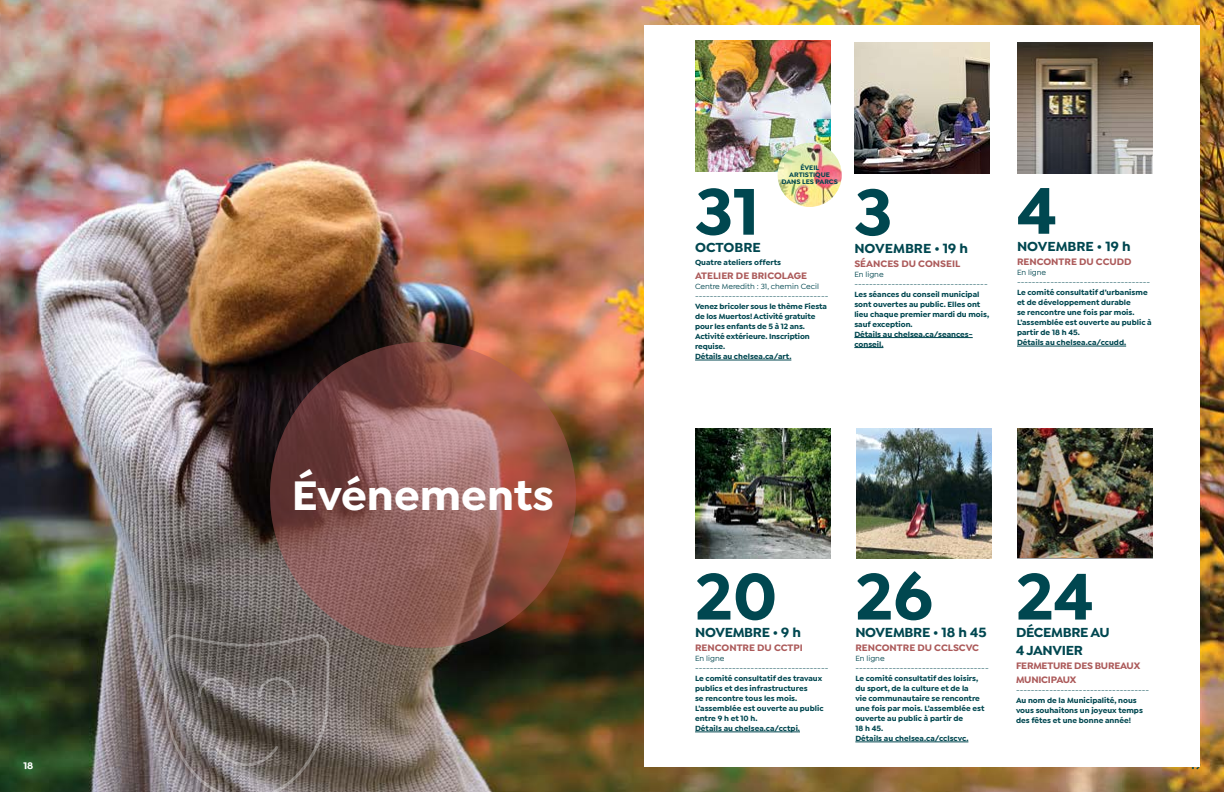
<style>
.page{position:relative;width:1224px;height:792px;background:#fff}
.page>*{position:absolute;margin:0;border:0;box-sizing:border-box;transform-origin:0 0}
.t1{font:700 68px "Isidora Sans";color:#004750}
.t2{font:700 44px "Isidora Sans";color:#fff}
.t3{font:700 14px/18px "Isidora Sans";letter-spacing:-.02em;color:#004750}
.t4{font:700 14px "Isidora Sans";color:#004750}
.t5{font:700 10px "Isidora Sans";color:#ac5a5a}
.t6{font:700 10px/14px "Isidora Sans";letter-spacing:-.02em;color:#ac5a5a}
.t7{font:700 10px "Isidora Sans";color:#fff}
.t8{font:700 10px "Isidora Sans";color:#004750}
.t9{font:700 8px/10px "Isidora Sans";color:#004750}
.t10{font:500 8px/10px "Isidora Sans";color:#004750}
.t11{font:700 7px/7.1px "Isidora Sans";color:#004750;text-align:center}
</style>
<div class="page">
<img style="left:0;top:0;width:1224px;height:792px">
<div style="left:644px;top:25px;width:556px;height:742px;background:#fff"></div>
<svg style="left:270px;top:342px;width:306px;height:306px"></svg>
<hr style="left:1017px;top:346px;width:109px;height:1px;background:#004750">
<img style="left:1017px;top:42px;width:135px;height:131px">
<hr style="left:854px;top:337px;width:119px;height:1px;background:#004750">
<svg style="left:854px;top:347px;width:29px;height:1px"></svg>
<img style="left:854px;top:43px;width:136px;height:131px">
<svg style="left:164px;top:634px;width:165px;height:158px"></svg>
<hr style="left:695px;top:732px;width:105px;height:1px;background:#004750">
<img style="left:695px;top:428px;width:135px;height:131px">
<hr style="left:855px;top:742px;width:113px;height:1px;background:#004750">
<img style="left:856px;top:428px;width:136px;height:131px">
<hr style="left:695px;top:360px;width:96px;height:1px;background:#004750">
<img style="left:695px;top:41px;width:135px;height:131px">
<img style="left:778px;top:143px;width:64px;height:64px;border-radius:32px">
<img style="left:1017px;top:428px;width:135px;height:130px">
<h2 class="t2" style="left:292px;top:468px;width:264px">Événements</h2>
<p class="t11" style="left:781px;top:164px;width:58px">ÉVEIL<br>ARTISTIQUE<br>DANS LES PARCS</p>
<h1 class="t1" style="left:695px;top:170px;width:66px">31</h1>
<h3 class="t4" style="left:695px;top:239px;width:67px">OCTOBRE</h3>
<p class="t9" style="left:695px;top:258px;width:87px">Quatre ateliers offerts</p>
<p class="t5" style="left:695px;top:270px;width:114px">ATELIER DE BRICOLAGE</p>
<p class="t10" style="left:695px;top:282px;width:135px">Centre Meredith : 31, chemin Cecil ------------------------------------</p>
<p class="t9" style="left:695px;top:302px;width:133px">Venez bricoler sous le thème Fiesta de los Muertos! Activité gratuite pour les enfants de 5 à 12 ans.<br>Activité extérieure. Inscription requise.<br>Détails au chelsea.ca/art.</p>
<h1 class="t1" style="left:854px;top:170px;width:40px">3</h1>
<h3 class="t4" style="left:854px;top:240px;width:115px">NOVEMBRE • 19 h</h3>
<p class="t5" style="left:854px;top:257px;width:107px">SÉANCES DU CONSEIL</p>
<p class="t10" style="left:854px;top:269px;width:135px">En ligne ------------------------------------</p>
<p class="t9" style="left:854px;top:289px;width:136px">Les séances du conseil municipal sont ouvertes au public. Elles ont lieu chaque premier mardi du mois, sauf exception.<br>Détails au chelsea.ca/seances&shy;conseil.</p>
<h1 class="t1" style="left:1017px;top:169px;width:42px">4</h1>
<h3 class="t4" style="left:1017px;top:238px;width:115px">NOVEMBRE • 19 h</h3>
<p class="t5" style="left:1017px;top:256px;width:116px">RENCONTRE DU CCUDD</p>
<p class="t10" style="left:1017px;top:268px;width:135px">En ligne ------------------------------------</p>
<p class="t9" style="left:1017px;top:288px;width:136px">Le comité consultatif d’urbanisme et de développement durable<br>se rencontre une fois par mois.<br>L’assemblée est ouverte au public à partir de 18 h 45.<br>Détails au chelsea.ca/ccudd.</p>
<h1 class="t1" style="left:695px;top:555px;width:84px">20</h1>
<h3 class="t3" style="left:695px;top:623px;width:107px">NOVEMBRE • 9 h</h3>
<p class="t5" style="left:695px;top:642px;width:109px">RENCONTRE DU CCTPI</p>
<p class="t10" style="left:695px;top:653px;width:135px">En ligne ------------------------------------</p>
<p class="t9" style="left:695px;top:673px;width:130px">Le comité consultatif des travaux publics et des infrastructures<br>se rencontre tous les mois.<br>L’assemblée est ouverte au public entre 9 h et 10 h.<br>Détails au chelsea.ca/cctpi.</p>
<h1 class="t1" style="left:855px;top:555px;width:79px">26</h1>
<h3 class="t3" style="left:855px;top:623px;width:133px">NOVEMBRE • 18 h 45</h3>
<p class="t5" style="left:855px;top:642px;width:125px">RENCONTRE DU CCLSCVC</p>
<p class="t10" style="left:855px;top:653px;width:135px">En ligne ------------------------------------</p>
<p class="t9" style="left:855px;top:673px;width:131px">Le comité consultatif des loisirs, du sport, de la culture et de la<br>vie communautaire se rencontre une fois par mois. L’assemblée est ouverte au public à partir de<br>18 h 45.<br>Détails au chelsea.ca/cclscvc.</p>
<h1 class="t1" style="left:1016px;top:555px;width:80px">24</h1>
<h3 class="t3" style="left:1016px;top:623px;width:95px">DÉCEMBRE AU<br>4 JANVIER</h3>
<p class="t6" style="left:1016px;top:659px;width:126px">FERMETURE DES BUREAUX<br>MUNICIPAUX</p>
<p class="t10" style="left:1016px;top:685px;width:135px">------------------------------------</p>
<p class="t9" style="left:1016px;top:695px;width:128px">Au nom de la Municipalité, nous vous souhaitons un joyeux temps des fêtes et une bonne année!</p>
<p class="t7" style="left:23px;top:759px;width:12px">18</p>
<p class="t8" style="left:1191px;top:759px;width:11px">19</p>
</div>
